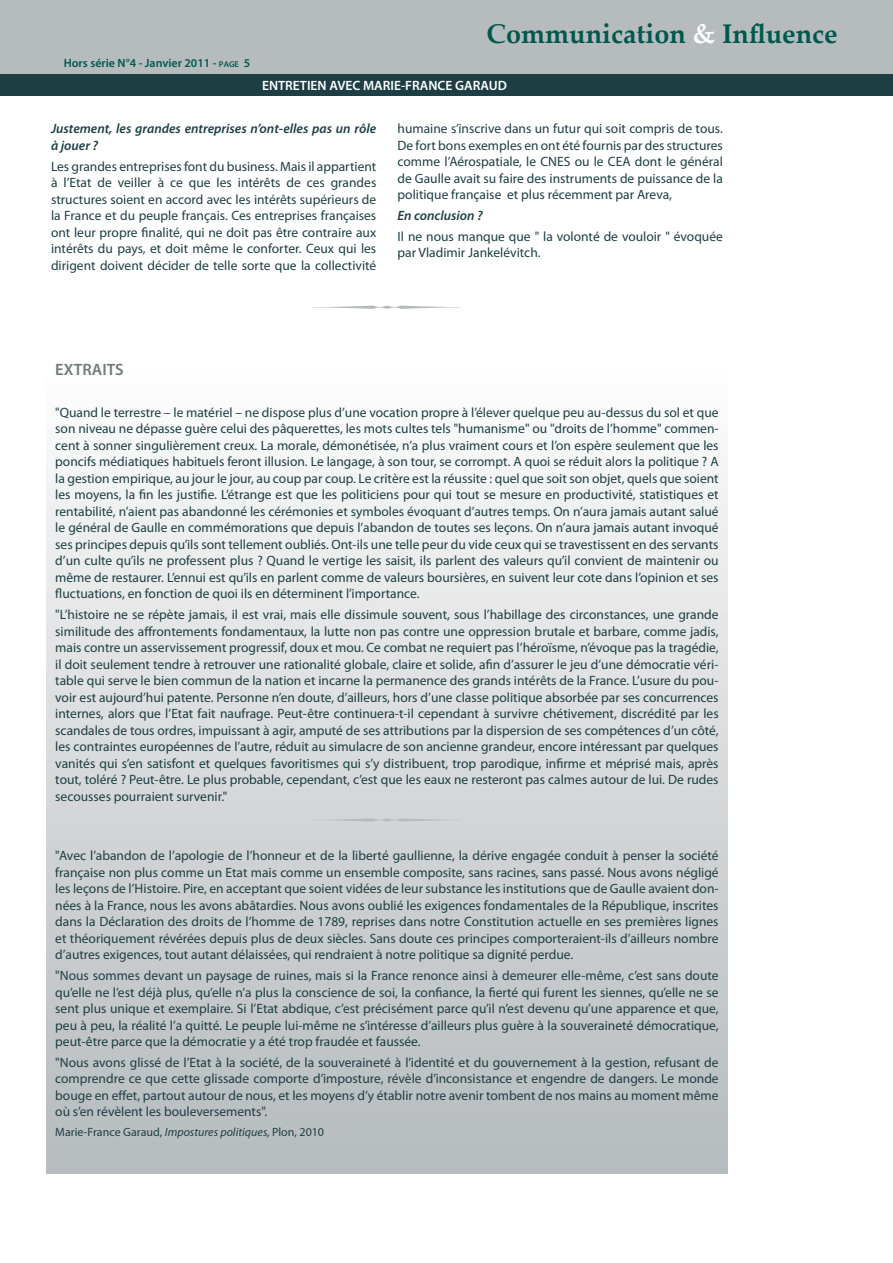
<style>
.page{position:relative;width:893px;height:1263px;background:#fff}
.page>*{position:absolute;margin:0;border:0;box-sizing:border-box;transform-origin:0 0}
.t1{font:700 27px "Palatino Linotype";color:#00584c}
.Titre_colonnes{font:600 16.5px "Myriad Pro";color:#727b7c}
.Style_de_paragraphe{font:13.5px/16.5px "Myriad Pro";color:#1d3f44;text-align:justify}
.Style_de_paragraphe-2{font:italic 600 13.5px/16.5px "Myriad Pro";color:#1d3f44}
.t2{font:600 13.5px "Myriad Pro";color:#fff}
.Style-_références_te{font:12px "Myriad Pro";color:#1d3f44}
.t3{font:600 12px "Myriad Pro";color:#00584c}
.s1{font-size:8.4px}
.s2{color:#fff}
.s3{font-style:italic}
</style>
<div class="page">
<div style="left:0;top:0;width:893px;height:74px;background:#b6bcbe"></div>
<div style="left:0;top:75px;width:893px;height:21px;background:#1d3f44"></div>
<div style="left:47px;top:341px;width:680px;height:833px;background:linear-gradient(to bottom,#fff,#b4b9bc)"></div>
<svg style="left:313px;top:818px;width:148px;height:4px"></svg>
<svg style="left:313px;top:306px;width:148px;height:3px"></svg>
<p class="t3" style="left:64px;top:55px;width:188px">Hors série N°4 - Janvier 2011 - <span class="s1">page</span> 5</p>
<p class="t1" style="left:487px;top:14px;width:353px">Communication <span class="s2">&amp;</span> Influence</p>
<p class="t2" style="left:262px;top:77px;width:246px">ENTRETIEN AVEC MARIE-FRANCE GARAUD</p>
<p class="Style_de_paragraphe-2" style="left:51px;top:120px;width:327px">Justement, les grandes entreprises n’ont-elles pas un rôle à jouer ?</p>
<p class="Style_de_paragraphe" style="left:51px;top:158px;width:327px">Les grandes entreprises font du business. Mais il appartient à l’Etat de veiller à ce que les intérêts de ces grandes structures soient en accord avec les intérêts supérieurs de la France et du peuple français. Ces entreprises françaises ont leur propre finalité, qui ne doit pas être contraire aux intérêts du pays, et doit même le conforter. Ceux qui les dirigent doivent décider de telle sorte que la collectivité</p>
<p class="Style_de_paragraphe" style="left:398px;top:120px;width:327px">humaine s’inscrive dans un futur qui soit compris de tous.<br>De fort bons exemples en ont été fournis par des structures comme l’Aérospatiale, le CNES ou le CEA dont le général de Gaulle avait su faire des instruments de puissance de la politique française et plus récemment par Areva,</p>
<p class="Style_de_paragraphe-2" style="left:398px;top:207px;width:87px">En conclusion ?</p>
<p class="Style_de_paragraphe" style="left:398px;top:228px;width:327px">Il ne nous manque que " la volonté de vouloir " évoquée par Vladimir Jankelévitch.</p>
<p class="Titre_colonnes" style="left:55px;top:359px;width:70px">EXTRAITS</p>
<p class="Style_de_paragraphe" style="left:55px;top:404px;width:665px">"Quand le terrestre – le matériel – ne dispose plus d’une vocation propre à l’élever quelque peu au-dessus du sol et que son niveau ne dépasse guère celui des pâquerettes, les mots cultes tels "humanisme" ou "droits de l’homme" commen&shy;cent à sonner singulièrement creux. La morale, démonétisée, n’a plus vraiment cours et l’on espère seulement que les poncifs médiatiques habituels feront illusion. Le langage, à son tour, se corrompt. A quoi se réduit alors la politique ? A la gestion empirique, au jour le jour, au coup par coup. Le critère est la réussite : quel que soit son objet, quels que soient les moyens, la fin les justifie. L’étrange est que les politiciens pour qui tout se mesure en productivité, statistiques et rentabilité, n’aient pas abandonné les cérémonies et symboles évoquant d’autres temps. On n’aura jamais autant salué le général de Gaulle en commémorations que depuis l’abandon de toutes ses leçons. On n’aura jamais autant invoqué ses principes depuis qu’ils sont tellement oubliés. Ont-ils une telle peur du vide ceux qui se travestissent en des servants d’un culte qu’ils ne professent plus ? Quand le vertige les saisit, ils parlent des valeurs qu’il convient de maintenir ou même de restaurer. L’ennui est qu’ils en parlent comme de valeurs boursières, en suivent leur cote dans l’opinion et ses fluctuations, en fonction de quoi ils en déterminent l’importance.</p>
<p class="Style_de_paragraphe" style="left:55px;top:606px;width:665px">"L’histoire ne se répète jamais, il est vrai, mais elle dissimule souvent, sous l’habillage des circonstances, une grande similitude des affrontements fondamentaux, la lutte non pas contre une oppression brutale et barbare, comme jadis, mais contre un asservissement progressif, doux et mou. Ce combat ne requiert pas l’héroïsme, n’évoque pas la tragédie, il doit seulement tendre à retrouver une rationalité globale, claire et solide, afin d’assurer le jeu d’une démocratie véri&shy;table qui serve le bien commun de la nation et incarne la permanence des grands intérêts de la France. L’usure du pou&shy;voir est aujourd’hui patente. Personne n’en doute, d’ailleurs, hors d’une classe politique absorbée par ses concurrences internes, alors que l’Etat fait naufrage. Peut-être continuera-t-il cependant à survivre chétivement, discrédité par les scandales de tous ordres, impuissant à agir, amputé de ses attributions par la dispersion de ses compétences d’un côté, les contraintes européennes de l’autre, réduit au simulacre de son ancienne grandeur, encore intéressant par quelques vanités qui s’en satisfont et quelques favoritismes qui s’y distribuent, trop parodique, infirme et méprisé mais, après tout, toléré ? Peut-être. Le plus probable, cependant, c’est que les eaux ne resteront pas calmes autour de lui. De rudes secousses pourraient survenir."</p>
<p class="Style_de_paragraphe" style="left:55px;top:847px;width:665px">"Avec l’abandon de l’apologie de l’honneur et de la liberté gaullienne, la dérive engagée conduit à penser la société française non plus comme un Etat mais comme un ensemble composite, sans racines, sans passé. Nous avons négligé les leçons de l’Histoire. Pire, en acceptant que soient vidées de leur substance les institutions que de Gaulle avaient don&shy;nées à la France, nous les avons abâtardies. Nous avons oublié les exigences fondamentales de la République, inscrites dans la Déclaration des droits de l’homme de 1789, reprises dans notre Constitution actuelle en ses premières lignes et théoriquement révérées depuis plus de deux siècles. Sans doute ces principes comporteraient-ils d’ailleurs nombre d’autres exigences, tout autant délaissées, qui rendraient à notre politique sa dignité perdue.</p>
<p class="Style_de_paragraphe" style="left:55px;top:967px;width:665px">"Nous sommes devant un paysage de ruines, mais si la France renonce ainsi à demeurer elle-même, c’est sans doute qu’elle ne l’est déjà plus, qu’elle n’a plus la conscience de soi, la confiance, la fierté qui furent les siennes, qu’elle ne se sent plus unique et exemplaire. Si l’Etat abdique, c’est précisément parce qu’il n’est devenu qu’une apparence et que, peu à peu, la réalité l’a quitté. Le peuple lui-même ne s’intéresse d’ailleurs plus guère à la souveraineté démocratique, peut-être parce que la démocratie y a été trop fraudée et faussée.</p>
<p class="Style_de_paragraphe" style="left:55px;top:1054px;width:665px">"Nous avons glissé de l’Etat à la société, de la souveraineté à l’identité et du gouvernement à la gestion, refusant de comprendre ce que cette glissade comporte d’imposture, révèle d’inconsistance et engendre de dangers. Le monde bouge en effet, partout autour de nous, et les moyens d’y établir notre avenir tombent de nos mains au moment même où s’en révèlent les bouleversements".</p>
<p class="Style-_références_te" style="left:55px;top:1124px;width:270px">Marie-France Garaud, <span class="s3">Impostures politiques,</span> Plon, 2010</p>
</div>
